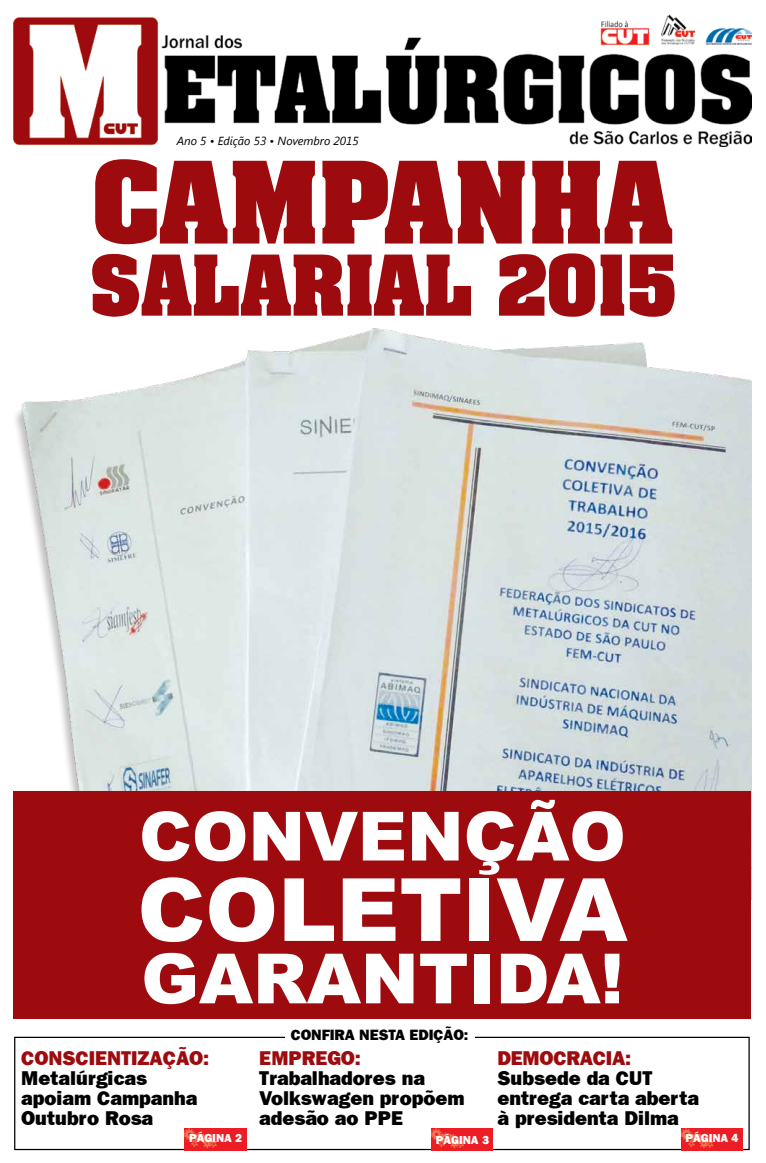
<style>
.page{position:relative;width:766px;height:1163px;background:#fff}
.page>*{position:absolute;margin:0;border:0;box-sizing:border-box;transform-origin:0 0}
.t1{font:700 96.4px "Aachen";color:#9e0b0f}
.t2{font:900 87.3px "Arial";color:#fff}
.t3{font:700 71.2px "Aachen";color:#9e0b0f}
.t4{font:900 69.3px "Arial";color:#fff}
.t5{font:900 67.9px "Arial";color:#fff}
.t6{font:20px/20px "Frankfurt Gothic Heavy Plain";color:#000}
.t7{font:20px "Frankfurt Gothic Heavy Plain";color:#9e0b0f}
.t8{font:15px "Frankfurt Gothic Heavy Plain";color:#000}
.t9{font:italic 11.7px "Segoe UI";color:#000}
.t10{font:11.6px "Frankfurt Gothic Heavy Plain";color:#fff}
</style>
<div class="page">
<img style="left:13px;top:328px;width:738px;height:571px">
<div style="left:14px;top:791px;width:737px;height:228px;background:#9e0b0f"></div>
<img style="left:14px;top:14px;width:736px;height:133px">
<div style="left:14px;top:1036px;width:735px;height:113px;border:1px solid #000"></div>
<img style="left:681px;top:1128px;width:61px;height:21px">
<img style="left:185px;top:1128px;width:61px;height:21px">
<img style="left:431px;top:1128px;width:62px;height:21px">
<div style="left:285px;top:1029px;width:189px;height:16px;background:#fff"></div>
<p class="t9" style="left:177px;top:132px;width:183px">Ano 5 • Edição 53 • Novembro 2015</p>
<h1 class="t1" style="left:92px;top:129px;width:582px">CAMPANHA</h1>
<h3 class="t3" style="left:90px;top:231px;width:586px">SALARIAL 2015</h3>
<h3 class="t5" style="left:139px;top:786px;width:488px">CONVENÇÃO</h3>
<h2 class="t2" style="left:137px;top:846px;width:491px">COLETIVA</h2>
<h3 class="t4" style="left:141px;top:928px;width:483px">GARANTIDA!</h3>
<p class="t8" style="left:291px;top:1025px;width:179px">CONFIRA NESTA EDIÇÃO:</p>
<p class="t7" style="left:21px;top:1045px;width:189px">CONSCIENTIZAÇÃO:</p>
<p class="t6" style="left:21px;top:1067px;width:177px">Metalúrgicas apoiam Campanha<br>Outubro Rosa</p>
<p class="t10" style="left:189px;top:1131px;width:55px">PÁGINA 2</p>
<p class="t10" style="left:436px;top:1133px;width:55px">PÁGINA 3</p>
<p class="t10" style="left:685px;top:1131px;width:55px">PÁGINA 4</p>
<p class="t7" style="left:259px;top:1045px;width:103px">EMPREGO:</p>
<p class="t6" style="left:259px;top:1067px;width:207px">Trabalhadores na<br>Volkswagen propõem adesão ao PPE</p>
<p class="t7" style="left:497px;top:1045px;width:135px">DEMOCRACIA:</p>
<p class="t6" style="left:497px;top:1067px;width:203px">Subsede da CUT entrega carta aberta à presidenta Dilma</p>
</div>
